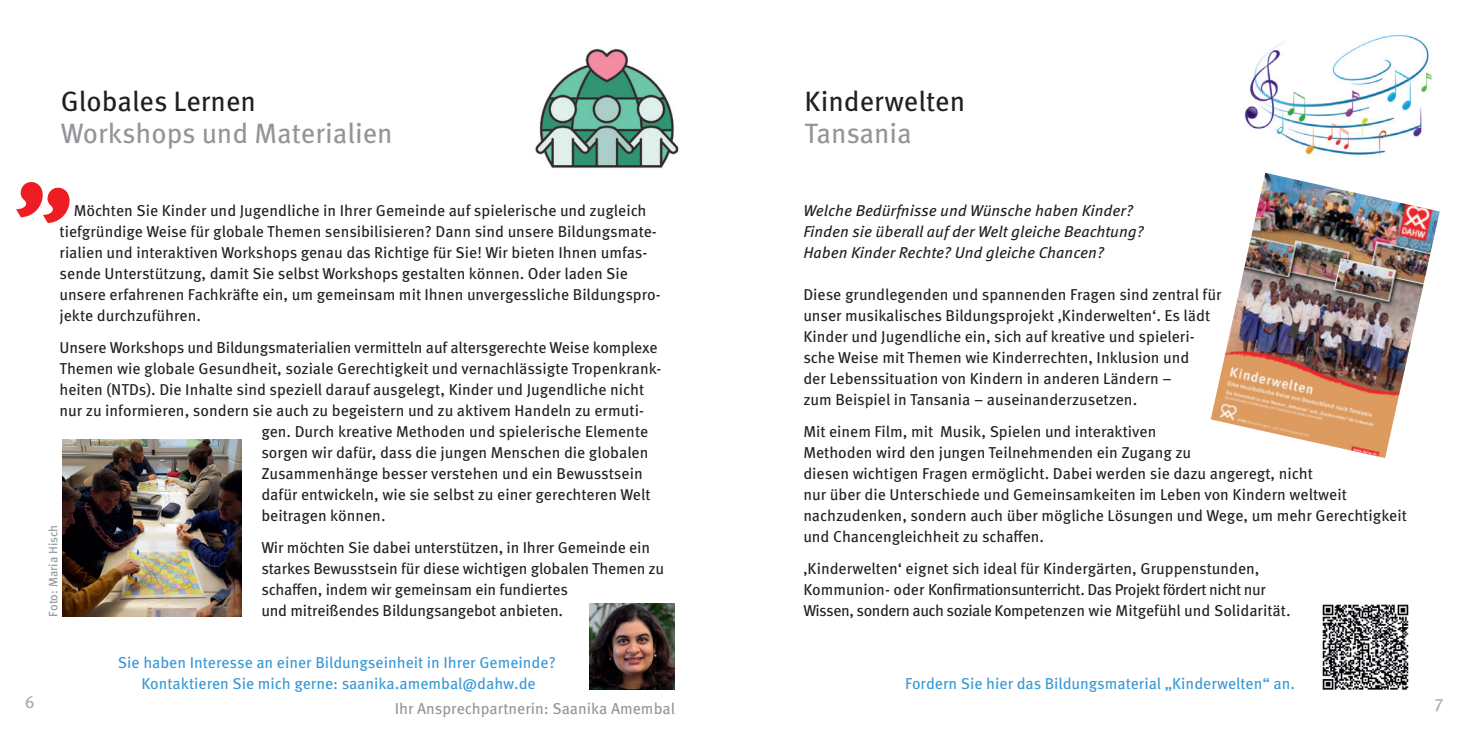
<style>
.page{position:relative;width:1469px;height:735px;background:#fff}
.page>*{position:absolute;margin:0;border:0;box-sizing:border-box;transform-origin:0 0}
.t1{font:28px "Meta OT";color:#939598}
.t2{font:28px "Meta OT";color:#231f20}
.t3{font:17.5px "Meta OT";color:#a8a9ad}
.t4{font:15.75px/21px "Meta OT";color:#231f20}
.t5{font:15.75px/21px "Meta OT";color:#3798d4;text-align:center}
.t6{font:italic 15.75px/21px "Meta OT";color:#231f20}
.t7{font:15.75px "Meta OT";color:#939598}
.t8{font:12.25px "Meta OT";letter-spacing:-.005em;color:#939598}
</style>
<div class="page">
<img style="left:535px;top:48px;width:144px;height:121px">
<img style="left:63px;top:439px;width:178px;height:177px">
<img style="left:1244px;top:35px;width:188px;height:122px">
<img style="left:1210px;top:173px;width:229px;height:285px">
<img style="left:1322px;top:604px;width:87px;height:86px">
<img style="left:589px;top:603px;width:86px;height:85px">
<h1 class="t2" style="left:61px;top:84px;width:197px">Globales Lernen</h1>
<h1 class="t1" style="left:61px;top:115px;width:333px">Workshops und Materialien</h1>
<p class="t4" style="left:60px;top:201px;width:602px;text-indent:14px">Möchten Sie Kinder und Jugendliche in Ihrer Gemeinde auf spielerische und zugleich tiefgründige Weise für globale Themen sensibilisieren? Dann sind unsere Bildungsmate&shy;rialien und interaktiven Workshops genau das Richtige für Sie! Wir bieten Ihnen umfas&shy;sende Unterstützung, damit Sie selbst Workshops gestalten können. Oder laden Sie unsere erfahrenen Fachkräfte ein, um gemeinsam mit Ihnen unvergessliche Bildungspro&shy;jekte durchzuführen.</p>
<p class="t4" style="left:60px;top:337px;width:599px">Unsere Workshops und Bildungsmaterialien vermitteln auf altersgerechte Weise komplexe</p>
<p class="t4" style="left:60px;top:358px;width:603px">Themen wie globale Gesundheit, soziale Gerechtigkeit und vernachlässigte Tropenkrank-</p>
<p class="t4" style="left:60px;top:379px;width:586px">heiten (NTDs). Die Inhalte sind speziell darauf ausgelegt, Kinder und Jugendliche nicht</p>
<p class="t4" style="left:60px;top:400px;width:586px">nur zu informieren, sondern sie auch zu begeistern und zu aktivem Handeln zu ermuti-</p>
<p class="t4" style="left:261px;top:421px;width:388px">gen. Durch kreative Methoden und spielerische Elemente</p>
<p class="t4" style="left:261px;top:442px;width:388px">sorgen wir dafür, dass die jungen Menschen die globalen</p>
<p class="t4" style="left:261px;top:463px;width:383px">Zusammenhänge besser verstehen und ein Bewusstsein</p>
<p class="t4" style="left:261px;top:484px;width:391px">dafür entwickeln, wie sie selbst zu einer gerechteren Welt</p>
<p class="t4" style="left:261px;top:505px;width:126px">beitragen können.</p>
<p class="t4" style="left:261px;top:536px;width:404px">Wir möchten Sie dabei unterstützen, in Ihrer Gemeinde ein starkes Bewusstsein für diese wichtigen globalen Themen zu schaffen, indem wir gemeinsam ein fundiertes<br>und mitreißendes Bildungsangebot anbieten.</p>
<p class="t8" style="left:46px;top:616px;width:93px;rotate:-90deg">Foto: Maria Hisch</p>
<p class="t5" style="left:118px;top:652px;width:439px">Sie haben Interesse an einer Bildungseinheit in Ihrer Gemeinde?<br>Kontaktieren Sie mich gerne: saanika.amembal@dahw.de</p>
<h1 class="t2" style="left:804px;top:84px;width:162px">Kinderwelten</h1>
<h1 class="t1" style="left:804px;top:115px;width:109px">Tansania</h1>
<p class="t6" style="left:803px;top:201px;width:342px">Welche Bedürfnisse und Wünsche haben Kinder?<br>Finden sie überall auf der Welt gleiche Beachtung?<br>Haben Kinder Rechte? Und gleiche Chancen?</p>
<p class="t4" style="left:803px;top:285px;width:420px">Diese grundlegenden und spannenden Fragen sind zentral für unser musikalisches Bildungsprojekt ‚Kinderwelten‘. Es lädt Kinder und Jugendliche ein, sich auf kreative und spieleri&shy;sche Weise mit Themen wie Kinderrechten, Inklusion und<br>der Lebenssituation von Kindern in anderen Ländern –<br>zum Beispiel in Tansania – auseinanderzusetzen.</p>
<p class="t4" style="left:803px;top:421px;width:605px">Mit einem Film, mit Musik, Spielen und interaktiven<br>Methoden wird den jungen Teilnehmenden ein Zugang zu<br>diesen wichtigen Fragen ermöglicht. Dabei werden sie dazu angeregt, nicht<br>nur über die Unterschiede und Gemeinsamkeiten im Leben von Kindern weltweit nachzudenken, sondern auch über mögliche Lösungen und Wege, um mehr Gerechtigkeit und Chancengleichheit zu schaffen.</p>
<p class="t4" style="left:803px;top:558px;width:489px">‚Kinderwelten‘ eignet sich ideal für Kindergärten, Gruppenstunden,<br>Kommunion- oder Konfirmationsunterricht. Das Projekt fördert nicht nur<br>Wissen, sondern auch soziale Kompetenzen wie Mitgefühl und Solidarität.</p>
<p class="t5" style="left:905px;top:673px;width:391px">Fordern Sie hier das Bildungsmaterial „Kinderwelten“ an.</p>
<p class="t3" style="left:25px;top:691px;width:12px">6</p>
<p class="t3" style="left:1434px;top:691px;width:10px">7</p>
<p class="t7" style="left:395px;top:698px;width:282px">Ihr Ansprechpartnerin: Saanika Amembal</p>
</div>
